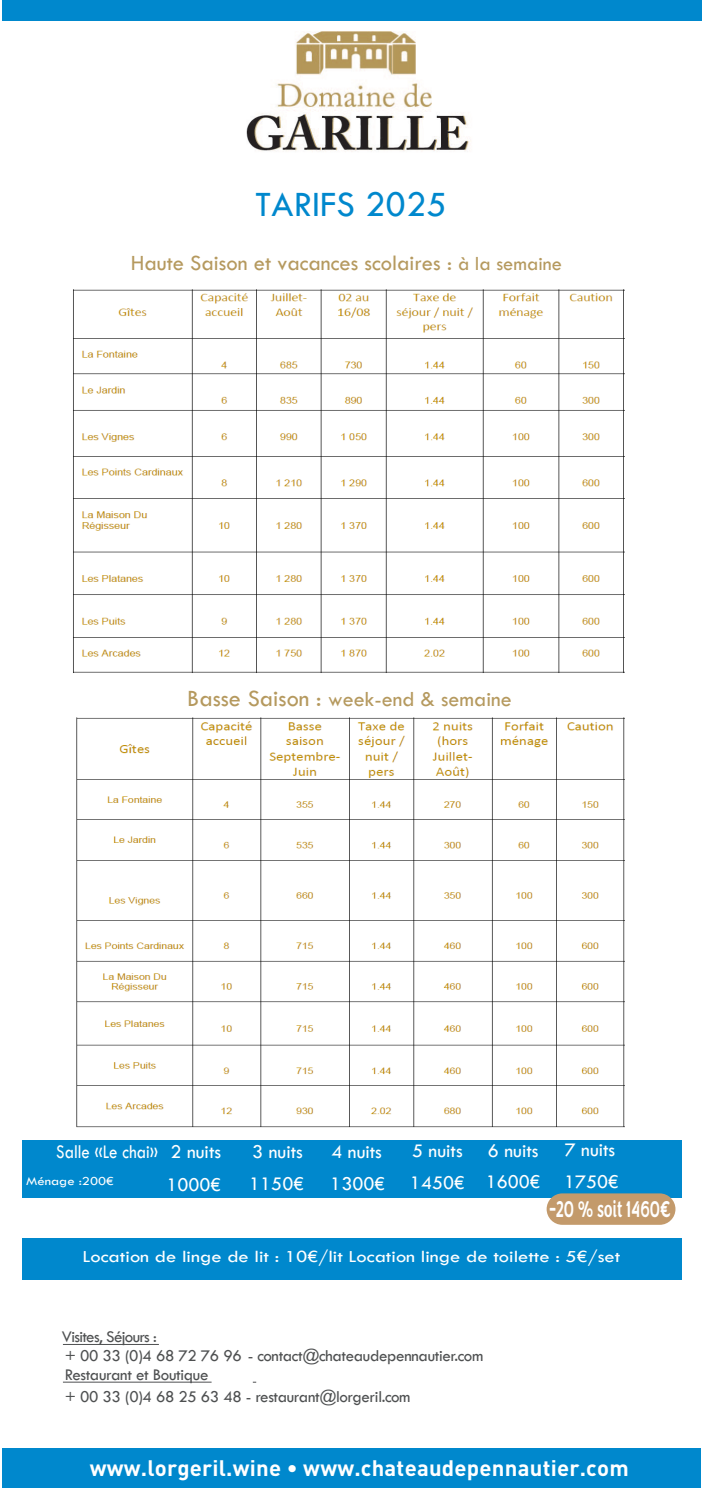
<style>
.page{position:relative;width:702px;height:1489px;background:#fff}
.page>*{position:absolute;margin:0;border:0;box-sizing:border-box;transform-origin:0 0}
.t1{font:37px "Tw Cen";color:#0088cd}
.t2{font:500 23.5px "Congenial";color:#fff;scale:.63 1}
.t3{font:22.5px "Tw Cen";color:#b5995e}
.t4{font:700 22.25px "DINOT";letter-spacing:.01em;color:#fff}
.t5{font:22px "Tw Cen";color:#b5995e}
.t6{font:20px "Tw Cen";color:#fff}
.t7{font:20px "Tw Cen";color:#fff;scale:.84 1}
.t8{font:17.5px "Tw Cen";color:#fff;scale:1.17 1}
.t9{font:17px/22.5px "Tw Cen";letter-spacing:-.02em;color:#4e5051}
.t10{font:17px "Tw Cen";letter-spacing:-.04em;color:#4e5051}
.t11{font:12.5px "Tw Cen";color:#fff;scale:1.17 1}
.s1{font-size:20.5px}
.s2{font-size:24.25px}
</style>
<div class="page">
<div style="left:2px;top:0;width:699px;height:21px;background:#0088cd"></div>
<div style="left:2px;top:1447px;width:698px;height:40px;background:#0088cd"></div>
<div style="left:22px;top:1140px;width:659px;height:58px;background:#0088cd"></div>
<hr style="left:63px;top:1343px;width:96px;height:1px;background:#4e5051">
<hr style="left:63px;top:1381px;width:148px;height:1px;background:#4e5051">
<div style="left:22px;top:1237px;width:659px;height:42px;background:#0088cd"></div>
<img style="left:246px;top:31px;width:225px;height:121px">
<div style="left:546px;top:1193px;width:129px;height:31px;background:#c39a6b;border-radius:16px"></div>
<img style="left:73px;top:289px;width:551px;height:384px">
<img style="left:76px;top:717px;width:548px;height:411px">
<h1 class="t1" style="left:255px;top:182px;width:193px">TARIFS 2025</h1>
<h3 class="t3" style="left:131px;top:249px;width:433px">Haute Saison et vacances scolaires : <span class="s1">à la semaine</span></h3>
<p class="t5" style="left:187px;top:686px;width:326px"><span class="s2">Basse Saison :</span> week-end &amp; semaine</p>
<p class="t7" style="left:56px;top:1139px;width:198px">Salle «Le chai» 2 nuits</p>
<p class="t6" style="left:252px;top:1139px;width:52px">3 nuits</p>
<p class="t6" style="left:331px;top:1139px;width:52px">4 nuits</p>
<p class="t6" style="left:412px;top:1138px;width:52px">5 nuits</p>
<p class="t6" style="left:488px;top:1138px;width:52px">6 nuits</p>
<p class="t6" style="left:564px;top:1138px;width:52px">7 nuits</p>
<p class="t6" style="left:166px;top:1172px;width:56px">1000€</p>
<p class="t6" style="left:249px;top:1171px;width:56px">1150€</p>
<p class="t6" style="left:330px;top:1171px;width:56px">1300€</p>
<p class="t6" style="left:410px;top:1169px;width:210px">1450€ 1600€ 1750€</p>
<p class="t11" style="left:26px;top:1173px;width:76px">Ménage :200€</p>
<h2 class="t2" style="left:549px;top:1194px;width:194px">-20 % soit 1460€</h2>
<p class="t8" style="left:83px;top:1245px;width:461px">Location de linge de lit : 10€/lit Location linge de toilette : 5€/set</p>
<p class="t10" style="left:62px;top:1326px;width:97px">Visites, Séjours :</p>
<p class="t9" style="left:65px;top:1362px;width:347px">Restaurant et Boutique<br>+ 00 33 (0)4 68 25 63 48 - restaurant@lorgeril.com</p>
<p class="t9" style="left:65px;top:1344px;width:420px">+ 00 33 (0)4 68 72 76 96 - contact@chateaudepennautier.com</p>
<h3 class="t4" style="left:90px;top:1452px;width:540px">www.lorgeril.wine • www.chateaudepennautier.com</h3>
</div>
